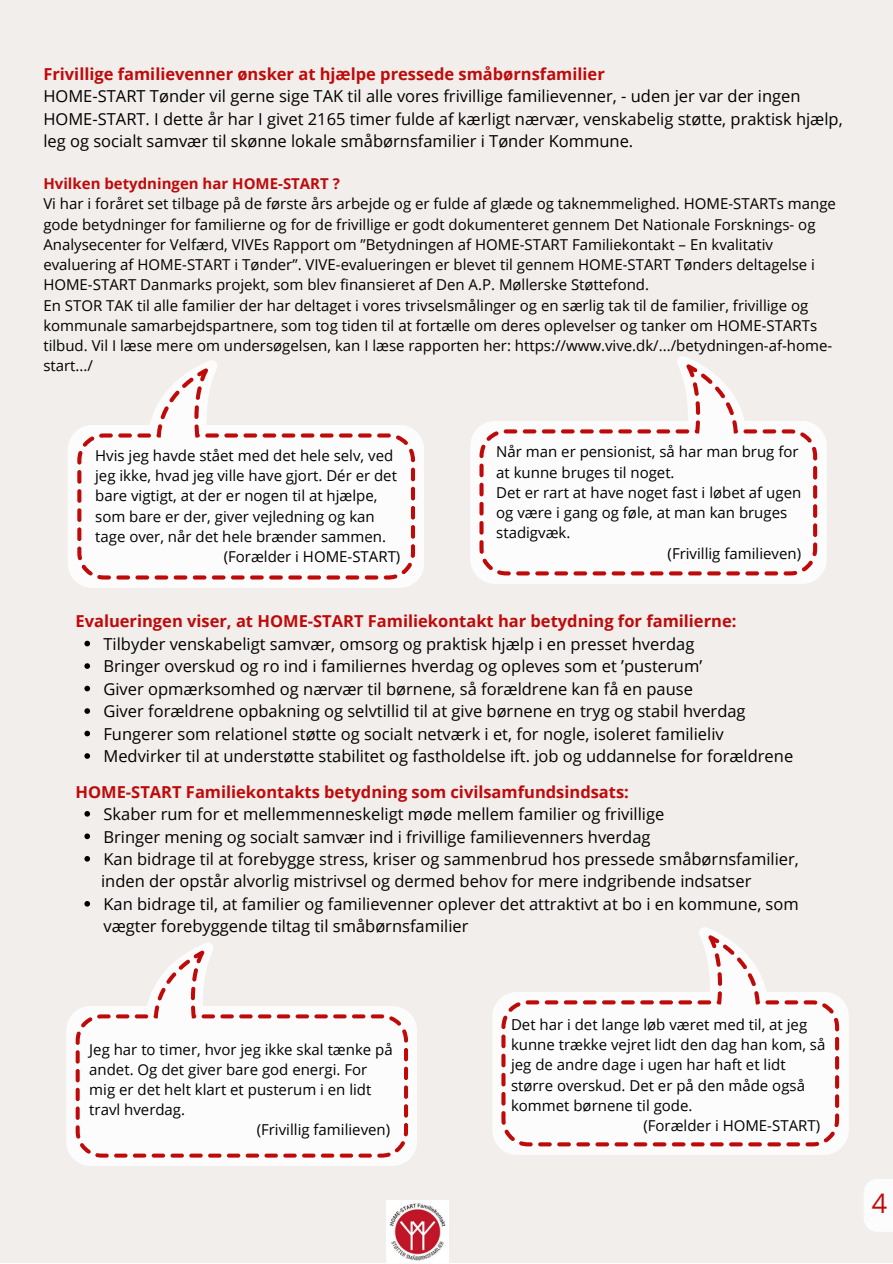
<style>
.page{position:relative;width:893px;height:1264px;background:#fff}
.page>*{position:absolute;margin:0;border:0;box-sizing:border-box;transform-origin:0 0}
.t1{font:27px "Open Sans";color:#bf0a0a}
.t2{font:16.5px/22.5px "Open Sans";color:#000}
.t3{font:700 16.5px "Open Sans";color:#bf0a0a}
.t4{font:15px/20.2px "Open Sans";color:#000}
.t5{font:700 15px "Open Sans";color:#bf0a0a}
</style>
<div class="page">
<div style="left:0;top:0;width:892px;height:1262px;background:#f1eeec"></div>
<svg style="left:84px;top:811px;width:6px;height:5px"></svg>
<svg style="left:84px;top:833px;width:6px;height:6px"></svg>
<svg style="left:84px;top:856px;width:6px;height:5px"></svg>
<svg style="left:84px;top:901px;width:6px;height:5px"></svg>
<svg style="left:68px;top:360px;width:355px;height:228px;fill:#fdfcfc"></svg>
<svg style="left:77px;top:368px;width:338px;height:211px;fill:#fdfcfc"></svg>
<svg style="left:864px;top:1179px;width:28px;height:52px"></svg>
<svg style="left:84px;top:640px;width:6px;height:6px"></svg>
<svg style="left:84px;top:663px;width:6px;height:6px"></svg>
<svg style="left:84px;top:685px;width:6px;height:6px"></svg>
<svg style="left:84px;top:708px;width:6px;height:6px"></svg>
<svg style="left:84px;top:730px;width:6px;height:6px"></svg>
<svg style="left:84px;top:753px;width:6px;height:5px"></svg>
<svg style="left:470px;top:356px;width:356px;height:228px;fill:#fcfbfb"></svg>
<svg style="left:479px;top:364px;width:338px;height:211px;fill:#fdfcfc"></svg>
<svg style="left:492px;top:927px;width:356px;height:227px;fill:#fdfcfc"></svg>
<svg style="left:501px;top:935px;width:338px;height:211px;fill:#fdfcfc"></svg>
<svg style="left:66px;top:943px;width:351px;height:222px;fill:#fdfcfc"></svg>
<svg style="left:76px;top:950px;width:332px;height:207px;fill:#fdfcfc"></svg>
<img style="left:386px;top:1200px;width:62px;height:62px">
<p class="t3" style="left:43px;top:62px;width:563px">Frivillige familievenner ønsker at hjælpe pressede småbørnsfamilier</p>
<p class="t2" style="left:43px;top:85px;width:800px">HOME-START Tønder vil gerne sige TAK til alle vores frivillige familievenner, - uden jer var der ingen<br>HOME-START. I dette år har I givet 2165 timer fulde af kærligt nærvær, venskabelig støtte, praktisk hjælp, leg og socialt samvær til skønne lokale småbørnsfamilier i Tønder Kommune.</p>
<p class="t5" style="left:43px;top:173px;width:298px">Hvilken betydningen har HOME-START ?</p>
<p class="t4" style="left:43px;top:193px;width:794px">Vi har i foråret set tilbage på de første års arbejde og er fulde af glæde og taknemmelighed. HOME-STARTs mange gode betydninger for familierne og for de frivillige er godt dokumenteret gennem Det Nationale Forsknings- og Analysecenter for Velfærd, VIVEs Rapport om ”Betydningen af HOME-START Familiekontakt – En kvalitativ evaluering af HOME-START i Tønder”. VIVE-evalueringen er blevet til gennem HOME-START Tønders deltagelse i HOME-START Danmarks projekt, som blev finansieret af Den A.P. Møllerske Støttefond.<br>En STOR TAK til alle familier der har deltaget i vores trivselsmålinger og en særlig tak til de familier, frivillige og kommunale samarbejdspartnere, som tog tiden til at fortælle om deres oplevelser og tanker om HOME-STARTs tilbud. Vil I læse mere om undersøgelsen, kan I læse rapporten her: https://www.vive.dk/.../betydningen-af-home&shy;start.../</p>
<p class="t4" style="left:95px;top:445px;width:299px">Hvis jeg havde stået med det hele selv, ved</p>
<p class="t4" style="left:95px;top:465px;width:303px">jeg ikke, hvad jeg ville have gjort. Dér er det</p>
<p class="t4" style="left:95px;top:485px;width:284px">bare vigtigt, at der er nogen til at hjælpe,</p>
<p class="t4" style="left:95px;top:505px;width:281px">som bare er der, giver vejledning og kan</p>
<p class="t4" style="left:95px;top:526px;width:292px">tage over, når det hele brænder sammen.</p>
<p class="t4" style="left:224px;top:546px;width:178px">(Forælder i HOME-START)</p>
<p class="t4" style="left:496px;top:441px;width:304px">Når man er pensionist, så har man brug for</p>
<p class="t4" style="left:496px;top:461px;width:180px">at kunne bruges til noget.</p>
<p class="t4" style="left:496px;top:482px;width:306px">Det er rart at have noget fast i løbet af ugen</p>
<p class="t4" style="left:496px;top:502px;width:292px">og være i gang og føle, at man kan bruges</p>
<p class="t4" style="left:496px;top:522px;width:76px">stadigvæk.</p>
<p class="t4" style="left:667px;top:542px;width:135px">(Frivillig familieven)</p>
<p class="t3" style="left:75px;top:609px;width:662px">Evalueringen viser, at HOME-START Familiekontakt har betydning for familierne:</p>
<p class="t2" style="left:103px;top:632px;width:691px">Tilbyder venskabeligt samvær, omsorg og praktisk hjælp i en presset hverdag<br>Bringer overskud og ro ind i familiernes hverdag og opleves som et ’pusterum’<br>Giver opmærksomhed og nærvær til børnene, så forældrene kan få en pause<br>Giver forældrene opbakning og selvtillid til at give børnene en tryg og stabil hverdag Fungerer som relationel støtte og socialt netværk i et, for nogle, isoleret familieliv Medvirker til at understøtte stabilitet og fastholdelse ift. job og uddannelse for forældrene</p>
<p class="t3" style="left:75px;top:780px;width:555px">HOME-START Familiekontakts betydning som civilsamfundsindsats:</p>
<p class="t2" style="left:103px;top:802px;width:697px">Skaber rum for et mellemmenneskeligt møde mellem familier og frivillige<br>Bringer mening og socialt samvær ind i frivillige familievenners hverdag<br>Kan bidrage til at forebygge stress, kriser og sammenbrud hos pressede småbørnsfamilier,</p>
<p class="t2" style="left:103px;top:892px;width:696px">Kan bidrage til, at familier og familievenner oplever det attraktivt at bo i en kommune, som vægter forebyggende tiltag til småbørnsfamilier</p>
<p class="t2" style="left:101px;top:869px;width:651px">inden der opstår alvorlig mistrivsel og dermed behov for mere indgribende indsatser</p>
<p class="t4" style="left:89px;top:1038px;width:305px">Jeg har to timer, hvor jeg ikke skal tænke på</p>
<p class="t4" style="left:89px;top:1058px;width:279px">andet. Og det giver bare god energi. For</p>
<p class="t4" style="left:89px;top:1078px;width:284px">mig er det helt klart et pusterum i en lidt</p>
<p class="t4" style="left:89px;top:1099px;width:97px">travl hverdag.</p>
<p class="t4" style="left:257px;top:1119px;width:135px">(Frivillig familieven)</p>
<p class="t4" style="left:511px;top:1014px;width:298px">Det har i det lange løb været med til, at jeg</p>
<p class="t4" style="left:511px;top:1034px;width:316px">kunne trække vejret lidt den dag han kom, så</p>
<p class="t4" style="left:511px;top:1054px;width:276px">jeg de andre dage i ugen har haft et lidt</p>
<p class="t4" style="left:511px;top:1074px;width:295px">større overskud. Det er på den måde også</p>
<p class="t4" style="left:511px;top:1094px;width:183px">kommet børnene til gode.</p>
<p class="t4" style="left:643px;top:1115px;width:178px">(Forælder i HOME-START)</p>
<h1 class="t1" style="left:871px;top:1184px;width:17px">4</h1>
</div>
